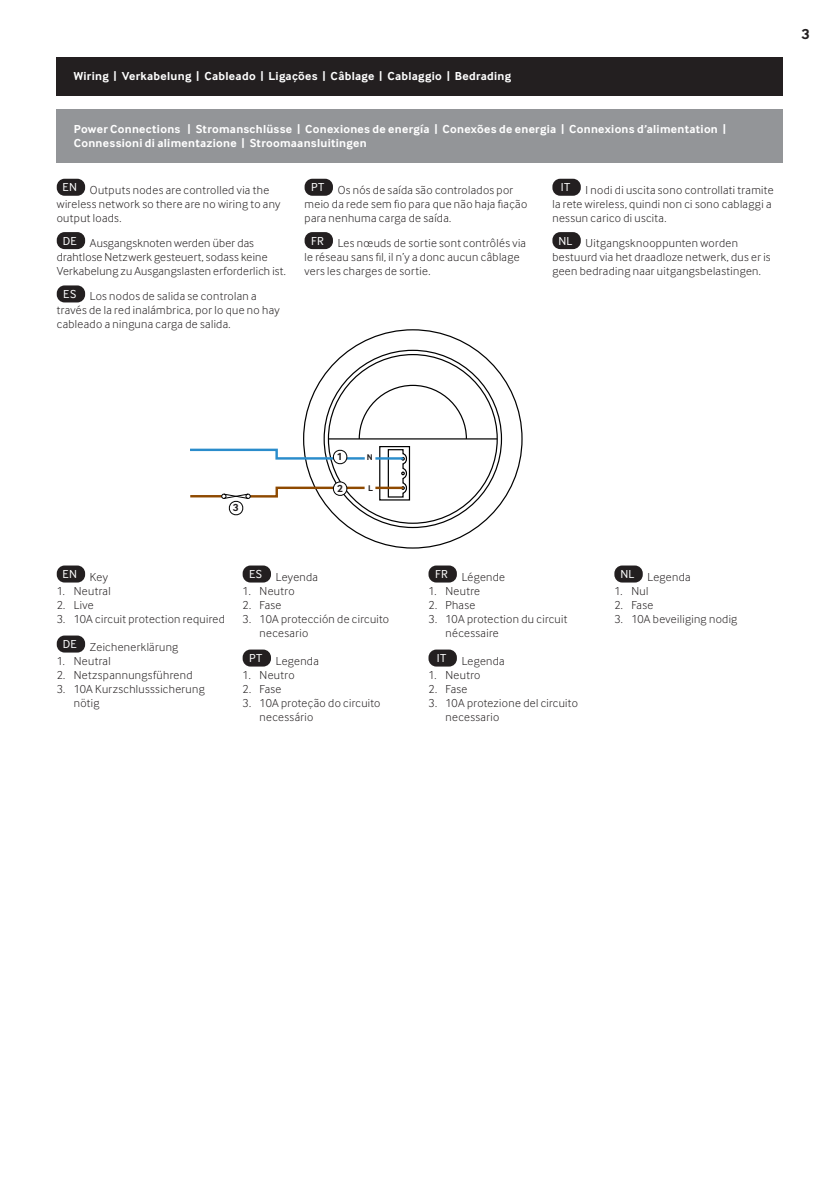
<style>
.page{position:relative;width:840px;height:1191px;background:#fff}
.page>*{position:absolute;margin:0;border:0;box-sizing:border-box;transform-origin:0 0}
.t1{font:700 15px "Inter Face";color:#231f20}
.Caption_Copy_N{font:300 12px/14px "Inter Face";letter-spacing:.03em;color:#231f20}
.Caption_Bullet{font:300 12px/14px "Inter Face";letter-spacing:.03em;color:#231f20}
.Sub_Heading{font:700 12px/14.4px "Inter Face";letter-spacing:.025em;color:#fff}
.Sub_Heading-2{font:12px "Inter Face";letter-spacing:.03em;color:#fff}
.t2{font:700 10.6px "Inter Face";color:#231f20}
.t3{font:700 8.6px "Inter Face";color:#231f20}
</style>
<div class="page">
<div style="left:57px;top:57px;width:725px;height:38px;background:#231f20"></div>
<div style="left:57px;top:565px;width:28px;height:17px;background:#231f20;border-radius:8px"></div>
<div style="left:57px;top:635px;width:28px;height:17px;background:#231f20;border-radius:8px"></div>
<div style="left:242px;top:565px;width:29px;height:17px;background:#231f20;border-radius:8px"></div>
<div style="left:242px;top:649px;width:29px;height:17px;background:#231f20;border-radius:8px"></div>
<div style="left:428px;top:565px;width:28px;height:17px;background:#231f20;border-radius:8px"></div>
<div style="left:428px;top:649px;width:28px;height:17px;background:#231f20;border-radius:8px"></div>
<div style="left:614px;top:565px;width:28px;height:17px;background:#231f20;border-radius:8px"></div>
<div style="left:57px;top:109px;width:725px;height:54px;background:#939598"></div>
<div style="left:57px;top:179px;width:28px;height:17px;background:#231f20;border-radius:8px"></div>
<div style="left:57px;top:232px;width:28px;height:17px;background:#231f20;border-radius:8px"></div>
<div style="left:57px;top:285px;width:28px;height:17px;background:#231f20;border-radius:8px"></div>
<div style="left:304px;top:179px;width:29px;height:17px;background:#231f20;border-radius:8px"></div>
<div style="left:304px;top:232px;width:29px;height:17px;background:#231f20;border-radius:8px"></div>
<div style="left:552px;top:179px;width:28px;height:17px;background:#231f20;border-radius:8px"></div>
<div style="left:552px;top:232px;width:28px;height:17px;background:#231f20;border-radius:8px"></div>
<hr style="left:328px;top:438px;width:169px;height:1px;background:#000">
<svg style="left:358px;top:384px;width:109px;height:56px"></svg>
<div style="left:379px;top:446px;width:31px;height:54px;border:1px solid #000"></div>
<svg style="left:387px;top:449px;width:20px;height:49px"></svg>
<hr style="left:375px;top:457px;width:28px;height:2px;background:#2a8ccb">
<hr style="left:375px;top:486px;width:28px;height:3px;background:#8e4900">
<hr style="left:190px;top:495px;width:31px;height:2px;background:#8e4900">
<svg style="left:221px;top:481px;width:146px;height:35px"></svg>
<svg style="left:190px;top:447px;width:175px;height:18px"></svg>
<p class="Sub_Heading" style="left:74px;top:69px;width:438px">Wiring | Verkabelung | Cableado | Ligações | Câblage | Cablaggio | Bedrading</p>
<p class="Sub_Heading" style="left:74px;top:122px;width:653px">Power Connections | Stromanschlüsse | Conexiones de energía | Conexões de energia | Connexions d’alimentation |<br>Connessioni di alimentazione | Stroomaansluitingen</p>
<p class="Sub_Heading-2" style="left:63px;top:180px;width:16px">EN</p>
<p class="Sub_Heading-2" style="left:311px;top:180px;width:15px">PT</p>
<p class="Sub_Heading-2" style="left:560px;top:180px;width:11px">IT</p>
<p class="Caption_Copy_N" style="left:304px;top:183px;width:224px;text-indent:33px">Os nós de saída são controlados por meio da rede sem fio para que não haja fiação para nenhuma carga de saída.</p>
<p class="Sub_Heading-2" style="left:311px;top:234px;width:14px">FR</p>
<p class="Caption_Copy_N" style="left:57px;top:183px;width:225px;text-indent:33px">Outputs nodes are controlled via the wireless network so there are no wiring to any output loads.</p>
<p class="Sub_Heading-2" style="left:63px;top:234px;width:15px">DE</p>
<p class="Caption_Copy_N" style="left:552px;top:183px;width:222px;text-indent:33px">I nodi di uscita sono controllati tramite la rete wireless, quindi non ci sono cablaggi a nessun carico di uscita.</p>
<p class="Sub_Heading-2" style="left:558px;top:234px;width:16px">NL</p>
<p class="Caption_Copy_N" style="left:304px;top:236px;width:223px;text-indent:33px">Les nœuds de sortie sont contrôlés via le réseau sans fil, il n’y a donc aucun câblage vers les charges de sortie.</p>
<p class="Caption_Copy_N" style="left:57px;top:236px;width:230px;text-indent:33px">Ausgangsknoten werden über das drahtlose Netzwerk gesteuert, sodass keine<br>Verkabelung zu Ausgangslasten erforderlich ist.</p>
<p class="Sub_Heading-2" style="left:63px;top:287px;width:14px">ES</p>
<p class="Caption_Copy_N" style="left:552px;top:236px;width:219px;text-indent:33px">Uitgangsknooppunten worden bestuurd via het draadloze netwerk, dus er is geen bedrading naar uitgangsbelastingen.</p>
<p class="Caption_Copy_N" style="left:57px;top:289px;width:224px;text-indent:33px">Los nodos de salida se controlan a través de la red inalámbrica, por lo que no hay cableado a ninguna carga de salida.</p>
<p class="t1" style="left:801px;top:25px;width:10px">3</p>
<p class="t2" style="left:233px;top:502px;width:7px">3</p>
<p class="t2" style="left:337px;top:451px;width:7px">1</p>
<p class="t2" style="left:337px;top:482px;width:7px">2</p>
<p class="t3" style="left:366px;top:452px;width:7px">N</p>
<p class="t3" style="left:368px;top:483px;width:6px">L</p>
<p class="Sub_Heading-2" style="left:63px;top:567px;width:16px">EN</p>
<p class="Caption_Bullet" style="left:90px;top:569px;width:20px">Key</p>
<p class="Caption_Bullet" style="left:57px;top:583px;width:55px">1. Neutral</p>
<p class="Caption_Bullet" style="left:57px;top:597px;width:38px">2. Live</p>
<p class="Caption_Bullet" style="left:57px;top:611px;width:169px">3. 10A circuit protection required</p>
<p class="Sub_Heading-2" style="left:63px;top:637px;width:15px">DE</p>
<p class="Caption_Bullet" style="left:90px;top:639px;width:90px">Zeichenerklärung</p>
<p class="Caption_Bullet" style="left:57px;top:653px;width:55px">1. Neutral</p>
<p class="Caption_Bullet" style="left:57px;top:667px;width:137px">2. Netzspannungsführend</p>
<p class="Caption_Bullet" style="left:74px;top:681px;width:132px;text-indent:-17px">3. 10A Kurzschlusssicherung nötig</p>
<p class="Sub_Heading-2" style="left:249px;top:567px;width:14px">ES</p>
<p class="Caption_Bullet" style="left:276px;top:569px;width:44px">Leyenda</p>
<p class="Caption_Bullet" style="left:242px;top:583px;width:53px">1. Neutro</p>
<p class="Caption_Bullet" style="left:242px;top:597px;width:40px">2. Fase</p>
<p class="Caption_Bullet" style="left:259px;top:611px;width:131px;text-indent:-17px">3. 10A protección de circuito necesario</p>
<p class="Sub_Heading-2" style="left:249px;top:651px;width:15px">PT</p>
<p class="Caption_Bullet" style="left:276px;top:653px;width:44px">Legenda</p>
<p class="Caption_Bullet" style="left:242px;top:667px;width:53px">1. Neutro</p>
<p class="Caption_Bullet" style="left:242px;top:681px;width:40px">2. Fase</p>
<p class="Caption_Bullet" style="left:259px;top:695px;width:122px;text-indent:-17px">3. 10A proteção do circuito necessário</p>
<p class="Sub_Heading-2" style="left:435px;top:567px;width:14px">FR</p>
<p class="Caption_Bullet" style="left:461px;top:569px;width:45px">Légende</p>
<p class="Caption_Bullet" style="left:428px;top:583px;width:53px">1. Neutre</p>
<p class="Caption_Bullet" style="left:428px;top:597px;width:48px">2. Phase</p>
<p class="Caption_Bullet" style="left:445px;top:611px;width:123px;text-indent:-17px">3. 10A protection du circuit nécessaire</p>
<p class="Sub_Heading-2" style="left:436px;top:651px;width:11px">IT</p>
<p class="Caption_Bullet" style="left:461px;top:653px;width:44px">Legenda</p>
<p class="Caption_Bullet" style="left:428px;top:667px;width:53px">1. Neutro</p>
<p class="Caption_Bullet" style="left:428px;top:681px;width:40px">2. Fase</p>
<p class="Caption_Bullet" style="left:445px;top:695px;width:134px;text-indent:-17px">3. 10A protezione del circuito necessario</p>
<p class="Sub_Heading-2" style="left:620px;top:567px;width:16px">NL</p>
<p class="Caption_Bullet" style="left:647px;top:569px;width:44px">Legenda</p>
<p class="Caption_Bullet" style="left:614px;top:583px;width:35px">1. Nul</p>
<p class="Caption_Bullet" style="left:614px;top:597px;width:40px">2. Fase</p>
<p class="Caption_Bullet" style="left:614px;top:611px;width:124px">3. 10A beveiliging nodig</p>
</div>
